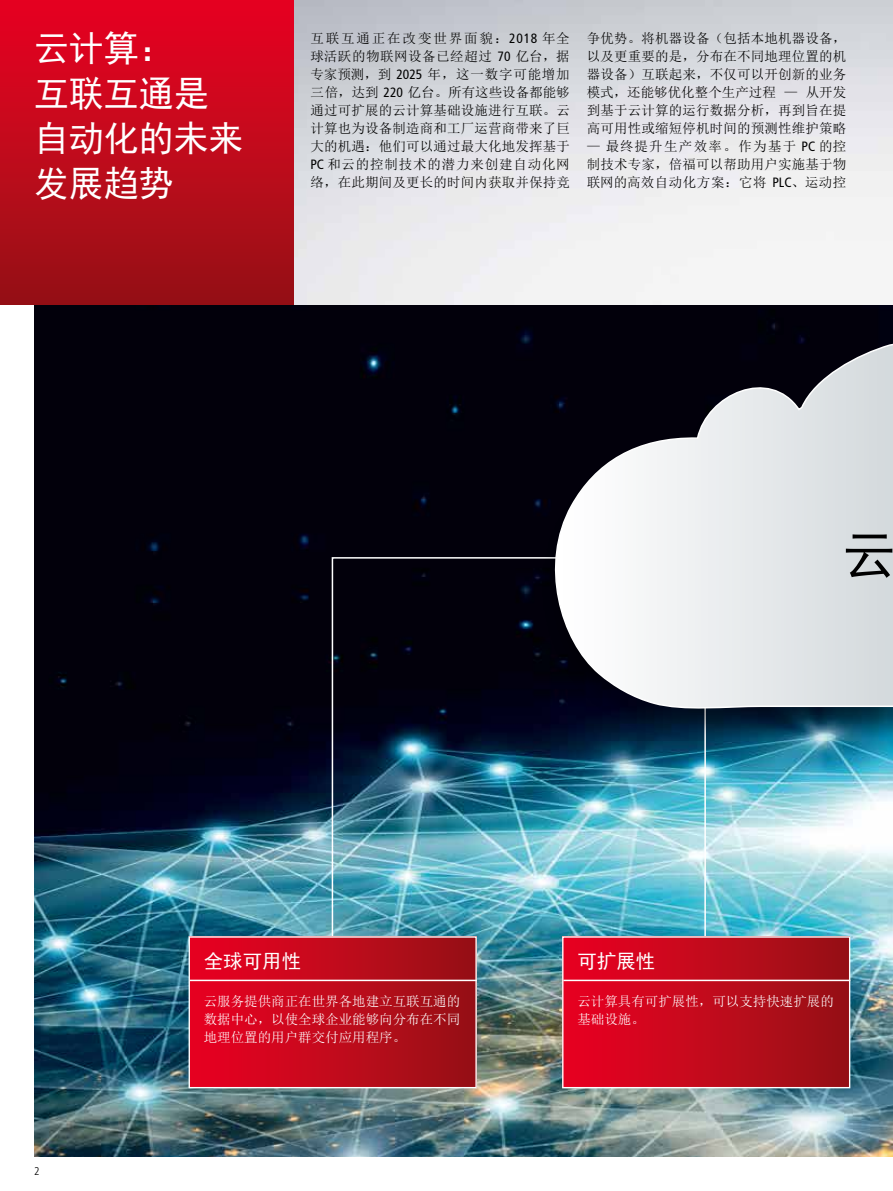
<style>
.page{position:relative;width:893px;height:1191px;background:#fff}
.page>*{position:absolute;margin:0;border:0;box-sizing:border-box;transform-origin:0 0}
.t1{font:53.7px "Sim Hei";color:#000}
.t2{font:36px/45px "Sim Hei";color:#fff}
.t3{font:19.5px "Sim Hei";color:#fff}
.t4{font:13.5px/18px "Sim Sun";letter-spacing:.01em;color:#000;text-align:justify}
.t5{font:13.5px/18px "Sim Sun";color:#fff;text-align:justify}
.t6{font:300 condensed 11.25px "Frutiger LT Pro";color:#000}
.s1{font-family:"Frutiger LT Pro";font-stretch:condensed}
</style>
<div class="page">
<img style="left:34px;top:304px;width:859px;height:853px">
<img style="left:331px;top:556px;width:307px;height:391px">
<img style="left:293px;top:0;width:600px;height:304px">
<div style="left:0;top:0;width:293px;height:304px;background:linear-gradient(to bottom,#e90121,#961115)"></div>
<hr style="left:704px;top:689px;width:2px;height:261px;background:#fff">
<div style="left:189px;top:937px;width:287px;height:150px;background:linear-gradient(to right,#ec0122,#971216)"></div>
<div style="left:189px;top:936px;width:288px;height:152px;border:1px solid #fff"></div>
<hr style="left:190px;top:979px;width:287px;height:2px;background:#fff">
<div style="left:563px;top:937px;width:287px;height:150px;background:linear-gradient(to right,#ec0122,#961216)"></div>
<div style="left:562px;top:936px;width:288px;height:152px;border:1px solid #fff"></div>
<hr style="left:563px;top:979px;width:287px;height:2px;background:#fff">
<div style="left:541px;top:342px;width:352px;height:397px;background:#000;opacity:.31"></div>
<svg style="left:539px;top:338px;width:354px;height:373px"></svg>
<h2 class="t2" style="left:34px;top:26px;width:211px">云计算：<br>互联互通是自动化的未来发展趋势</h2>
<p class="t4" style="left:310px;top:29px;width:261px">互联互通正在改变世界面貌：<span class="s1">2018</span> 年全球活跃的物联网设备已经超过 <span class="s1">70</span> 亿台，据专家预测，到 <span class="s1">2025</span> 年，这一数字可能增加三倍，达到 <span class="s1">220</span> 亿台。所有这些设备都能够通过可扩展的云计算基础设施进行互联。云计算也为设备制造商和工厂运营商带来了巨大的机遇：他们可以通过最大化地发挥基于<span class="s1">PC</span> 和云的控制技术的潜力来创建自动化网络，在此期间及更长的时间内获取并保持竞</p>
<p class="t4" style="left:587px;top:29px;width:261px">争优势。将机器设备（包括本地机器设备，以及更重要的是，分布在不同地理位置的机器设备）互联起来，不仅可以开创新的业务模式，还能够优化整个生产过程 — 从开发到基于云计算的运行数据分析，再到旨在提高可用性或缩短停机时间的预测性维护策略</p>
<p class="t4" style="left:587px;top:137px;width:261px">— 最终提升生产效率。作为基于 <span class="s1">PC</span> 的控制技术专家，倍福可以帮助用户实施基于物联网的高效自动化方案：它将 <span class="s1">PLC</span>、运动控</p>
<h1 class="t1" style="left:842px;top:528px;width:55px">云</h1>
<p class="t6" style="left:34px;top:1164px;width:7px">2</p>
<h3 class="t3" style="left:204px;top:950px;width:99px">全球可用性</h3>
<p class="t5" style="left:204px;top:992px;width:258px">云服务提供商正在世界各地建立互联互通的数据中心，以使全球企业能够向分布在不同地理位置的用户群交付应用程序。</p>
<h3 class="t3" style="left:577px;top:950px;width:80px">可扩展性</h3>
<p class="t5" style="left:577px;top:992px;width:258px">云计算具有可扩展性，可以支持快速扩展的基础设施。</p>
</div>
